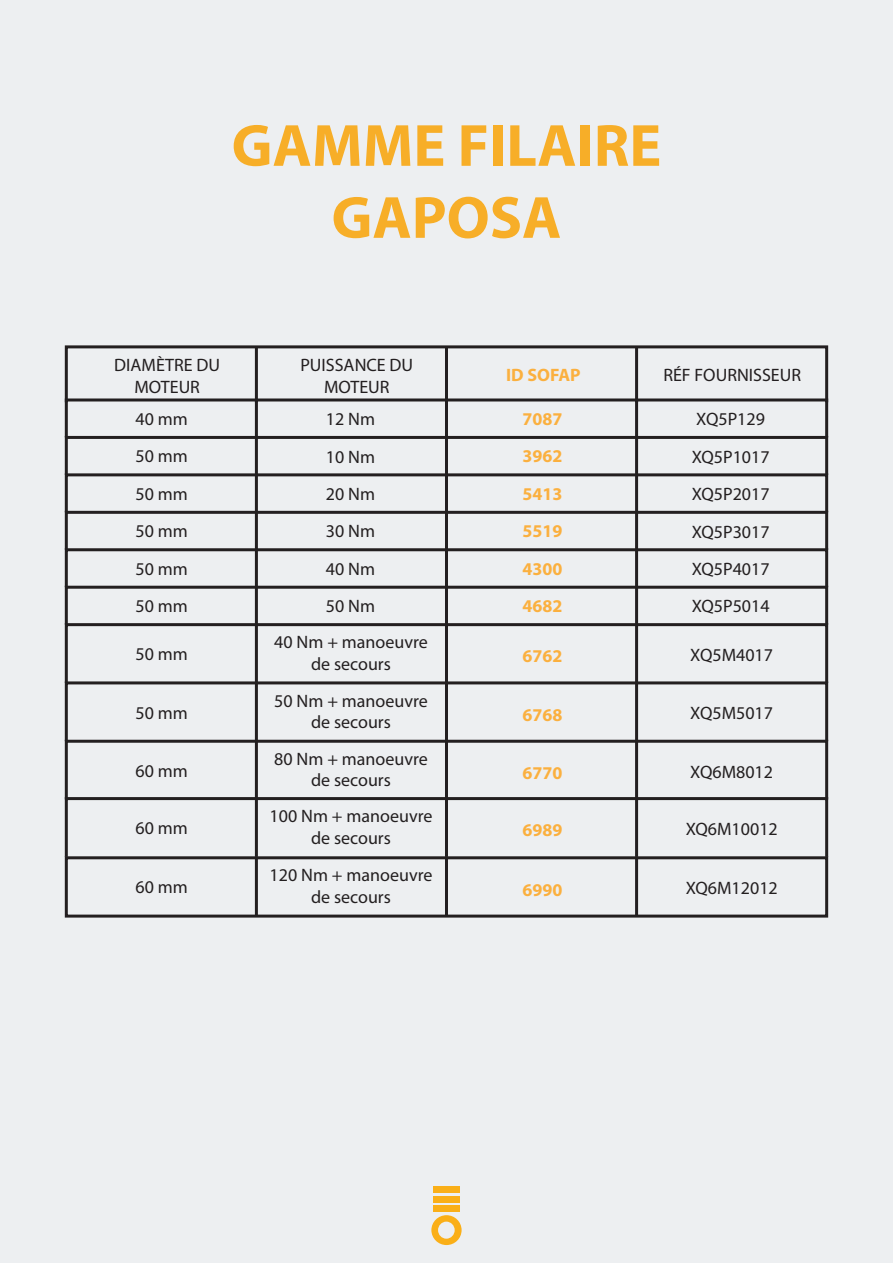
<style>
.page{position:relative;width:893px;height:1263px;background:#edeff1}
.page>*{position:absolute;margin:0;border:0;box-sizing:border-box;transform-origin:0 0}
.t1{font:700 60px/72px "Myriad Pro";color:#f7ae28;text-align:center}
.t2{font:18px/21.6px "Myriad Pro";color:#231f20;text-align:center}
.t3{font:700 18px "Myriad Pro";color:#fbb03f}
</style>
<div class="page">
<div style="left:433px;top:1187px;width:26px;height:6px;background:#faaf18"></div>
<div style="left:433px;top:1196px;width:26px;height:6px;background:#faaf18"></div>
<div style="left:433px;top:1206px;width:26px;height:6px;background:#faaf18"></div>
<svg style="left:431px;top:1215px;width:31px;height:30px"></svg>
<hr style="left:445px;top:347px;width:3px;height:55px;background:#231f20">
<div style="left:65px;top:345px;width:763px;height:59px;border:3px solid #231f20"></div>
<hr style="left:255px;top:347px;width:3px;height:55px;background:#231f20">
<hr style="left:635px;top:347px;width:3px;height:55px;background:#231f20">
<hr style="left:445px;top:400px;width:3px;height:37px;background:#231f20">
<div style="left:65px;top:398px;width:763px;height:41px;border:3px solid #231f20"></div>
<hr style="left:255px;top:400px;width:3px;height:37px;background:#231f20">
<hr style="left:635px;top:400px;width:3px;height:37px;background:#231f20">
<hr style="left:445px;top:438px;width:3px;height:37px;background:#231f20">
<div style="left:65px;top:436px;width:763px;height:40px;border:3px solid #231f20"></div>
<hr style="left:255px;top:437px;width:3px;height:38px;background:#231f20">
<hr style="left:635px;top:437px;width:3px;height:38px;background:#231f20">
<hr style="left:445px;top:475px;width:3px;height:37px;background:#231f20">
<div style="left:65px;top:473px;width:763px;height:41px;border:3px solid #231f20"></div>
<hr style="left:255px;top:475px;width:3px;height:37px;background:#231f20">
<hr style="left:635px;top:475px;width:3px;height:37px;background:#231f20">
<hr style="left:445px;top:512px;width:3px;height:38px;background:#231f20">
<div style="left:65px;top:511px;width:763px;height:40px;border:3px solid #231f20"></div>
<hr style="left:255px;top:512px;width:3px;height:38px;background:#231f20">
<hr style="left:635px;top:512px;width:3px;height:38px;background:#231f20">
<hr style="left:445px;top:550px;width:3px;height:37px;background:#231f20">
<div style="left:65px;top:548px;width:763px;height:41px;border:3px solid #231f20"></div>
<hr style="left:255px;top:550px;width:3px;height:37px;background:#231f20">
<hr style="left:635px;top:550px;width:3px;height:37px;background:#231f20">
<hr style="left:445px;top:587px;width:3px;height:38px;background:#231f20">
<div style="left:65px;top:586px;width:763px;height:40px;border:3px solid #231f20"></div>
<hr style="left:255px;top:587px;width:3px;height:38px;background:#231f20">
<hr style="left:635px;top:587px;width:3px;height:38px;background:#231f20">
<hr style="left:445px;top:625px;width:3px;height:58px;background:#231f20">
<div style="left:65px;top:623px;width:763px;height:61px;border:3px solid #231f20"></div>
<hr style="left:255px;top:625px;width:3px;height:58px;background:#231f20">
<hr style="left:635px;top:625px;width:3px;height:58px;background:#231f20">
<hr style="left:445px;top:683px;width:3px;height:58px;background:#231f20">
<div style="left:65px;top:681px;width:763px;height:62px;border:3px solid #231f20"></div>
<hr style="left:255px;top:683px;width:3px;height:58px;background:#231f20">
<hr style="left:635px;top:683px;width:3px;height:58px;background:#231f20">
<hr style="left:445px;top:741px;width:3px;height:58px;background:#231f20">
<div style="left:65px;top:740px;width:763px;height:61px;border:3px solid #231f20"></div>
<hr style="left:255px;top:741px;width:3px;height:58px;background:#231f20">
<hr style="left:635px;top:741px;width:3px;height:58px;background:#231f20">
<hr style="left:445px;top:799px;width:3px;height:58px;background:#231f20">
<div style="left:65px;top:797px;width:763px;height:61px;border:3px solid #231f20"></div>
<hr style="left:255px;top:798px;width:3px;height:59px;background:#231f20">
<hr style="left:635px;top:798px;width:3px;height:59px;background:#231f20">
<hr style="left:445px;top:858px;width:3px;height:58px;background:#231f20">
<div style="left:65px;top:856px;width:763px;height:61px;border:3px solid #231f20"></div>
<hr style="left:255px;top:858px;width:3px;height:58px;background:#231f20">
<hr style="left:635px;top:858px;width:3px;height:58px;background:#231f20">
<h1 class="t1" style="left:232px;top:108px;width:431px">GAMME FILAIRE<br>GAPOSA</h1>
<p class="t2" style="left:114px;top:354px;width:107px">DIAMÈTRE DU<br>MOTEUR</p>
<p class="t2" style="left:300px;top:354px;width:114px">PUISSANCE DU<br>MOTEUR</p>
<p class="t3" style="left:506px;top:363px;width:76px">ID SOFAP</p>
<p class="t2" style="left:663px;top:363px;width:139px">RÉF FOURNISSEUR</p>
<p class="t2" style="left:135px;top:408px;width:54px">40 mm</p>
<p class="t2" style="left:326px;top:408px;width:51px">12 Nm</p>
<p class="t3" style="left:523px;top:407px;width:41px">7087</p>
<p class="t2" style="left:696px;top:408px;width:70px">XQ5P129</p>
<p class="t2" style="left:135px;top:445px;width:54px">50 mm</p>
<p class="t2" style="left:326px;top:445px;width:51px">10 Nm</p>
<p class="t3" style="left:523px;top:444px;width:41px">3962</p>
<p class="t2" style="left:692px;top:446px;width:79px">XQ5P1017</p>
<p class="t2" style="left:135px;top:483px;width:54px">50 mm</p>
<p class="t2" style="left:326px;top:483px;width:51px">20 Nm</p>
<p class="t3" style="left:523px;top:482px;width:41px">5413</p>
<p class="t2" style="left:692px;top:483px;width:79px">XQ5P2017</p>
<p class="t2" style="left:135px;top:520px;width:54px">50 mm</p>
<p class="t2" style="left:326px;top:520px;width:51px">30 Nm</p>
<p class="t3" style="left:523px;top:519px;width:41px">5519</p>
<p class="t2" style="left:692px;top:520px;width:79px">XQ5P3017</p>
<p class="t2" style="left:135px;top:557px;width:54px">50 mm</p>
<p class="t2" style="left:326px;top:558px;width:51px">40 Nm</p>
<p class="t3" style="left:523px;top:557px;width:41px">4300</p>
<p class="t2" style="left:692px;top:558px;width:79px">XQ5P4017</p>
<p class="t2" style="left:135px;top:595px;width:54px">50 mm</p>
<p class="t2" style="left:326px;top:595px;width:51px">50 Nm</p>
<p class="t3" style="left:523px;top:594px;width:41px">4682</p>
<p class="t2" style="left:692px;top:595px;width:79px">XQ5P5014</p>
<p class="t2" style="left:135px;top:643px;width:54px">50 mm</p>
<p class="t3" style="left:522px;top:645px;width:41px">6762</p>
<p class="t2" style="left:690px;top:644px;width:84px">XQ5M4017</p>
<p class="t2" style="left:274px;top:631px;width:155px">40 Nm + manoeuvre de secours</p>
<p class="t2" style="left:274px;top:689px;width:155px">50 Nm + manoeuvre de secours</p>
<p class="t2" style="left:135px;top:701px;width:54px">50 mm</p>
<p class="t3" style="left:522px;top:703px;width:41px">6768</p>
<p class="t2" style="left:690px;top:702px;width:84px">XQ5M5017</p>
<p class="t2" style="left:274px;top:748px;width:155px">80 Nm + manoeuvre de secours</p>
<p class="t2" style="left:135px;top:760px;width:54px">60 mm</p>
<p class="t3" style="left:522px;top:761px;width:41px">6770</p>
<p class="t2" style="left:690px;top:760px;width:84px">XQ6M8012</p>
<p class="t2" style="left:270px;top:805px;width:164px">100 Nm + manoeuvre de secours</p>
<p class="t2" style="left:135px;top:817px;width:54px">60 mm</p>
<p class="t3" style="left:522px;top:818px;width:41px">6989</p>
<p class="t2" style="left:686px;top:818px;width:94px">XQ6M10012</p>
<p class="t2" style="left:270px;top:864px;width:164px">120 Nm + manoeuvre de secours</p>
<p class="t2" style="left:135px;top:876px;width:54px">60 mm</p>
<p class="t3" style="left:522px;top:878px;width:41px">6990</p>
<p class="t2" style="left:686px;top:877px;width:94px">XQ6M12012</p>
</div>
